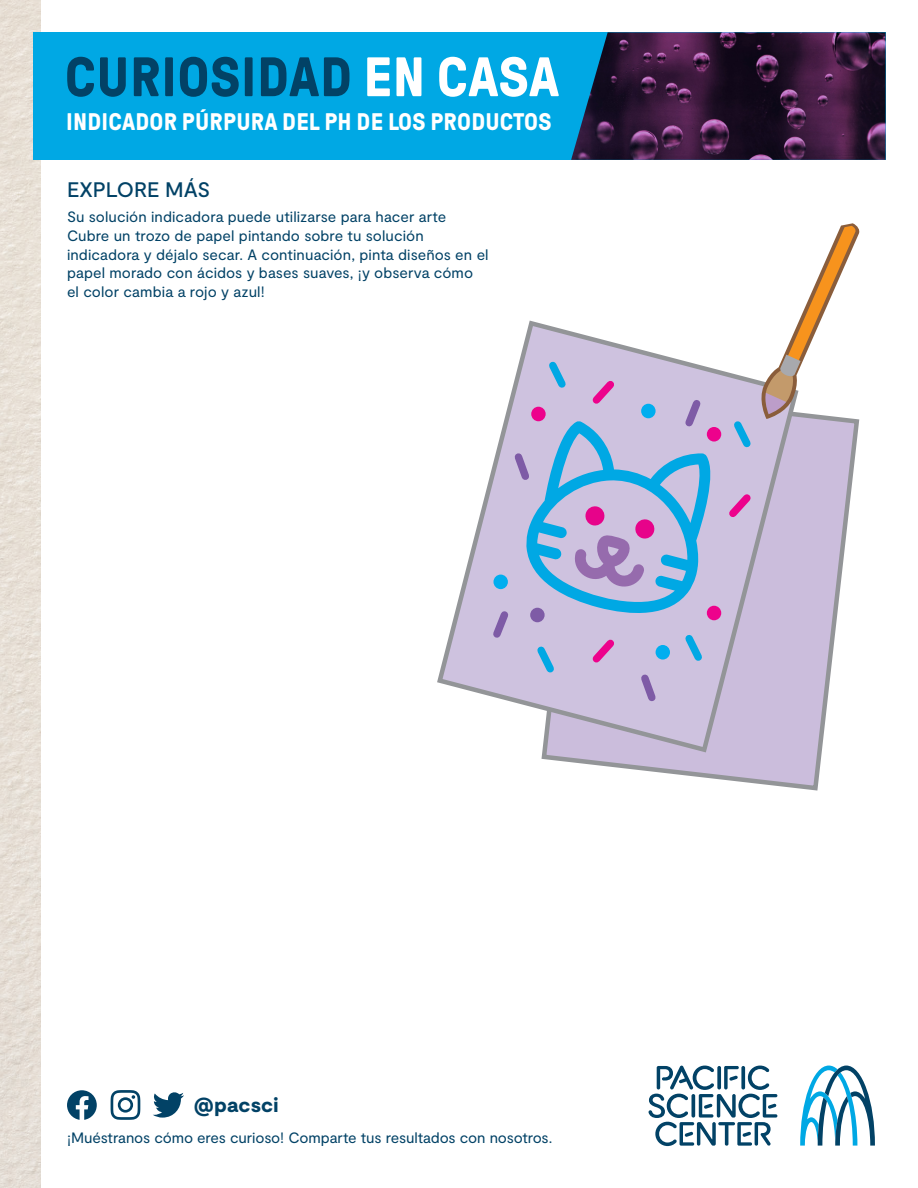
<style>
.page{position:relative;width:918px;height:1188px;background:#fff}
.page>*{position:absolute;margin:0;border:0;box-sizing:border-box;transform-origin:0 0}
.t1{font:700 55.5px "GT Pressura";letter-spacing:.01em;color:#024266}
.t2{font:700 24px "GT Pressura";letter-spacing:.01em;color:#fff}
.Heading1{font:500 21px "Moderat";letter-spacing:-.005em;color:#024266}
.t3{font:900 20.4px "Moderat";letter-spacing:.01em;color:#024266}
.Body{font:15px/18.8px "Moderat";color:#024266}
.s1{color:#fff}
</style>
<div class="page">
<img style="left:0;top:0;width:40px;height:1188px">
<div style="left:33px;top:32px;width:853px;height:128px;background:#00a8e4"></div>
<img style="left:571px;top:32px;width:315px;height:128px">
<svg style="left:800px;top:1066px;width:75px;height:80px"></svg>
<svg style="left:648px;top:1065px;width:129px;height:81px"></svg>
<svg style="left:153px;top:1092px;width:31px;height:26px"></svg>
<svg style="left:111px;top:1090px;width:29px;height:30px"></svg>
<svg style="left:67px;top:1090px;width:30px;height:30px"></svg>
<svg style="left:541px;top:707px;width:286px;height:84px"></svg>
<svg style="left:437px;top:488px;width:364px;height:267px"></svg>
<svg style="left:487px;top:223px;width:373px;height:484px"></svg>
<p class="t1" style="left:65px;top:47px;width:496px">CURIOSIDAD <span class="s1">EN CASA</span></p>
<p class="t2" style="left:66px;top:109px;width:487px">INDICADOR PÚRPURA DEL PH DE LOS PRODUCTOS</p>
<p class="Heading1" style="left:67px;top:177px;width:145px">EXPLORE MÁS</p>
<p class="Body" style="left:67px;top:208px;width:423px">Su solución indicadora puede utilizarse para hacer arte Cubre un trozo de papel pintando sobre tu solución indicadora y déjalo secar. A continuación, pinta diseños en el papel morado con ácidos y bases suaves, ¡y observa cómo el color cambia a rojo y azul!</p>
<h3 class="t3" style="left:194px;top:1093px;width:86px">@pacsci</h3>
<p class="Body" style="left:67px;top:1129px;width:487px">¡Muéstranos cómo eres curioso! Comparte tus resultados con nosotros.</p>
</div>
